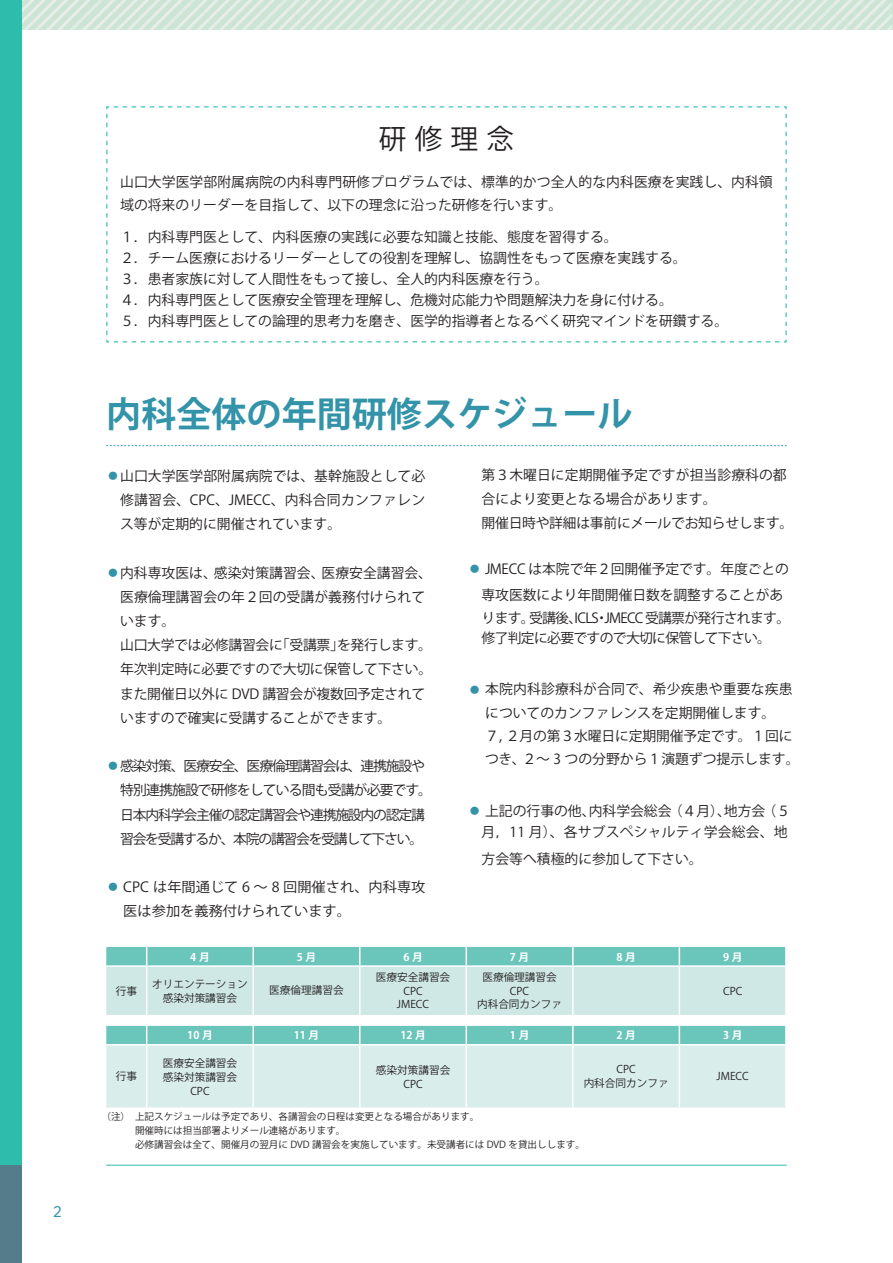
<style>
.page{position:relative;width:893px;height:1263px;background:#fff}
.page>*{position:absolute;margin:0;border:0;box-sizing:border-box;transform-origin:0 0}
.t1{font:700 35.1px "Koz Go Pr 6 N";color:#3393a9}
.t2{font:27.6px "Koz Go Pr 6 N";color:#231f20}
.t3{font:13.8px/21px "Koz Go Pr 6 N";color:#231f20}
.t4{font:13.8px/24.2px "Koz Go Pr 6 N";letter-spacing:-.02em;color:#231f20}
.t5{font:13.8px/24.2px "Koz Go Pr 6 N";letter-spacing:-.085em;color:#231f20}
.t6{font:13.8px/20.2px "Koz Go Pr 6 N";letter-spacing:-.05em;color:#231f20}
.t7{font:13.8px/21.3px "Koz Go Pr 6 N";letter-spacing:-.07em;color:#231f20}
.t8{font:13.8px "PUD Shin Go Pr 6 N";color:#3393a9}
.t9{font:10.65px/13.8px "Koz Go Pr 6 N";color:#231f20;text-align:center}
.t10{font:700 10.65px "Koz Go Pr 6 N";color:#fff}
.t11{font:9.6px/13.8px "Koz Go Pr 6 N";color:#231f20}
.s1{color:#3393a9}
</style>
<div class="page">
<svg style="left:21px;top:0;width:870px;height:30px;background:#d3e7da"></svg>
<div style="left:0;top:0;width:21px;height:1263px;background:#2ebcad"></div>
<div style="left:0;top:1165px;width:21px;height:98px;background:#547c8b"></div>
<svg style="left:106px;top:106px;width:681px;height:237px"></svg>
<svg style="left:106px;top:947px;width:680px;height:160px;background:#bfe3e0"></svg>
<hr style="left:106px;top:1044px;width:41px;height:1px;background:#fff">
<hr style="left:147px;top:1044px;width:106px;height:1px;background:#fff">
<hr style="left:146px;top:1045px;width:1px;height:62px;background:#fff">
<hr style="left:253px;top:1044px;width:107px;height:1px;background:#fff">
<hr style="left:252px;top:1045px;width:2px;height:62px;background:#fff">
<hr style="left:360px;top:1044px;width:106px;height:1px;background:#fff">
<hr style="left:359px;top:1045px;width:1px;height:62px;background:#fff">
<hr style="left:466px;top:1044px;width:107px;height:1px;background:#fff">
<hr style="left:466px;top:1045px;width:1px;height:62px;background:#fff">
<hr style="left:573px;top:1044px;width:106px;height:1px;background:#fff">
<hr style="left:572px;top:1045px;width:2px;height:62px;background:#fff">
<hr style="left:679px;top:1044px;width:108px;height:1px;background:#fff">
<hr style="left:679px;top:1045px;width:1px;height:62px;background:#fff">
<hr style="left:785px;top:1045px;width:2px;height:62px;background:#fff">
<hr style="left:106px;top:965px;width:41px;height:2px;background:#fff">
<hr style="left:147px;top:965px;width:106px;height:2px;background:#fff">
<hr style="left:253px;top:965px;width:107px;height:2px;background:#fff">
<hr style="left:360px;top:965px;width:106px;height:2px;background:#fff">
<hr style="left:466px;top:965px;width:107px;height:2px;background:#fff">
<hr style="left:573px;top:965px;width:106px;height:2px;background:#fff">
<hr style="left:679px;top:965px;width:106px;height:2px;background:#fff">
<svg style="left:106px;top:445px;width:681px;height:1px"></svg>
<hr style="left:106px;top:1165px;width:681px;height:1px;background:#2ebcad">
<div style="left:120px;top:230px;width:615px;height:102px;background:#fff"></div>
<p class="t8" style="left:53px;top:1204px;width:11px">2</p>
<h2 class="t2" style="left:379px;top:123px;width:137px">研修理念</h2>
<p class="t3" style="left:120px;top:170px;width:654px;line-height:23.4px">山口大学医学部附属病院の内科専門研修プログラムでは、標準的かつ全人的な内科医療を実践し、内科領域の将来のリーダーを目指して、以下の理念に沿った研修を行います。</p>
<p class="t3" style="left:120px;top:227px;width:610px">１．内科専門医として、内科医療の実践に必要な知識と技能、態度を習得する。<br>２．チーム医療におけるリーダーとしての役割を理解し、協調性をもって医療を実践する。<br>３．患者家族に対して人間性をもって接し、全人的内科医療を行う。<br>４．内科専門医として医療安全管理を理解し、危機対応能力や問題解決力を身に付ける。<br>５．内科専門医としての論理的思考力を磨き、医学的指導者となるべく研究マインドを研鑽する。</p>
<p class="t3" style="left:120px;top:287px;width:554px">４．内科専門医として医療安全管理を理解し、危機対応能力や問題解決力を身に付ける。</p>
<h1 class="t1" style="left:106px;top:395px;width:528px">内科全体の年間研修スケジュール</h1>
<p class="t3" style="left:120px;top:464px;width:307px;line-height:24.2px;text-align:justify;text-indent:-14px"><span class="s1">⚫</span>山口大学医学部附属病院では、基幹施設として必修講習会、CPC、JMECC、内科合同カンファレンス等が定期的に開催されています。</p>
<p class="t4" style="left:120px;top:561px;width:314px;text-indent:-14px"><span class="s1">⚫</span>内科専攻医は、感染対策講習会、医療安全講習会、医療倫理講習会の年２回の受講が義務付けられています。<br>山口大学では必修講習会に「受講票」を発行します。年次判定時に必要ですので大切に保管して下さい。また開催日以外に DVD 講習会が複数回予定されていますので確実に受講することができます。</p>
<p class="t5" style="left:120px;top:754px;width:313px;text-indent:-14px"><span class="s1">⚫</span>感染対策、医療安全、医療倫理講習会は、連携施設や特別連携施設で研修をしている間も受講が必要です。日本内科学会主催の認定講習会や連携施設内の認定講習会を受講するか、本院の講習会を受講して下さい。</p>
<p class="t3" style="left:106px;top:877px;width:321px"><span class="s1">⚫</span> CPC は年間通じて 6 ～ 8 回開催され、内科専攻</p>
<p class="t3" style="left:124px;top:875px;width:303px;line-height:24.2px;text-indent:118px">10 ～ 12 回開催され、内科専攻医は参加を義務付けられています。</p>
<p class="t3" style="left:123px;top:901px;width:229px">医は参加を義務付けられています。</p>
<p class="t3" style="left:482px;top:465px;width:307px">第３木曜日に定期開催予定ですが担当診療科の都</p>
<p class="t3" style="left:482px;top:489px;width:236px">合により変更となる場合があります。</p>
<p class="t4" style="left:468px;top:511px;width:327px">　開催日時や詳細は事前にメールでお知らせします。</p>
<p class="t3" style="left:468px;top:556px;width:323px;line-height:26.1px;text-align:center"><span class="s1">⚫</span> JMECC は本院で年２回開催予定です。年度ごとの専攻医数により年間開催日数を調整することがあ</p>
<p class="t6" style="left:482px;top:608px;width:310px">ります。受講後、ICLS・JMECC 受講票が発行されます。修了判定に必要ですので大切に保管して下さい。</p>
<p class="t3" style="left:468px;top:679px;width:326px"><span class="s1">⚫</span> 本院内科診療科が合同で、希少疾患や重要な疾患</p>
<p class="t3" style="left:482px;top:679px;width:311px;text-align:right">や重要な疾患<br>についてのカンファレンスを定期開催します。７,</p>
<p class="t7" style="left:482px;top:728px;width:311px">２月の第３水曜日に定期開催予定です。１回につき、<br>２～3つの分野から１演題ずつ提示します。</p>
<p class="t3" style="left:468px;top:800px;width:324px;text-align:right"><span class="s1">⚫</span> 上記の行事の他、内科学会総会（４月）、地方会（５月，11 月）、各サブスペシャルティ学会総会、地</p>
<p class="t3" style="left:482px;top:849px;width:223px">方会等へ積極的に参加して下さい。</p>
<p class="t3" style="left:485px;top:701px;width:316px;line-height:23.2px">についてのカンファレンスを定期開催します。<br>７, ２月の第３水曜日に定期開催予定です。１回につき、２～ 3 つの分野から１演題ずつ提示します。</p>
<p class="t10" style="left:190px;top:951px;width:21px">4月</p>
<p class="t10" style="left:297px;top:951px;width:21px">5 月</p>
<p class="t10" style="left:403px;top:951px;width:21px">6 月</p>
<p class="t10" style="left:510px;top:951px;width:21px">7 月</p>
<p class="t10" style="left:616px;top:951px;width:21px">8 月</p>
<p class="t10" style="left:723px;top:951px;width:21px">9 月</p>
<p class="t9" style="left:116px;top:984px;width:23px">行事</p>
<p class="t9" style="left:152px;top:978px;width:97px">オリエンテーション感染対策講習会</p>
<p class="t9" style="left:269px;top:984px;width:76px">医療倫理講習会</p>
<p class="t9" style="left:376px;top:970px;width:76px">医療安全講習会<br>CPC<br>JMECC</p>
<p class="t9" style="left:477px;top:970px;width:87px">医療倫理講習会<br>CPC<br>内科合同カンファ</p>
<p class="t9" style="left:723px;top:985px;width:21px">CPC</p>
<p class="t10" style="left:187px;top:1029px;width:27px">10 月</p>
<p class="t10" style="left:294px;top:1029px;width:27px">11 月</p>
<p class="t10" style="left:400px;top:1029px;width:27px">12 月</p>
<p class="t10" style="left:510px;top:1029px;width:21px">1 月</p>
<p class="t10" style="left:616px;top:1029px;width:21px">2 月</p>
<p class="t10" style="left:723px;top:1029px;width:21px">3 月</p>
<p class="t9" style="left:163px;top:1056px;width:76px">医療安全講習会感染対策講習会<br>CPC</p>
<p class="t9" style="left:376px;top:1063px;width:76px">感染対策講習会<br>CPC</p>
<p class="t9" style="left:584px;top:1063px;width:87px">CPC<br>内科合同カンファ</p>
<p class="t9" style="left:717px;top:1069px;width:34px">JMECC</p>
<p class="t11" style="left:106px;top:1110px;width:480px;text-indent:-5px">（注）　上記スケジュールは予定であり、各講習会の日程は変更となる場合があります。<br>　　　開催時には担当部署よりメール連絡があります。<br>　　　必修講習会は全て、開催月の翌月に DVD 講習会を実施しています。未受講者には DVD を貸出しします。</p>
<p class="t9" style="left:116px;top:1069px;width:23px">行事</p>
</div>
